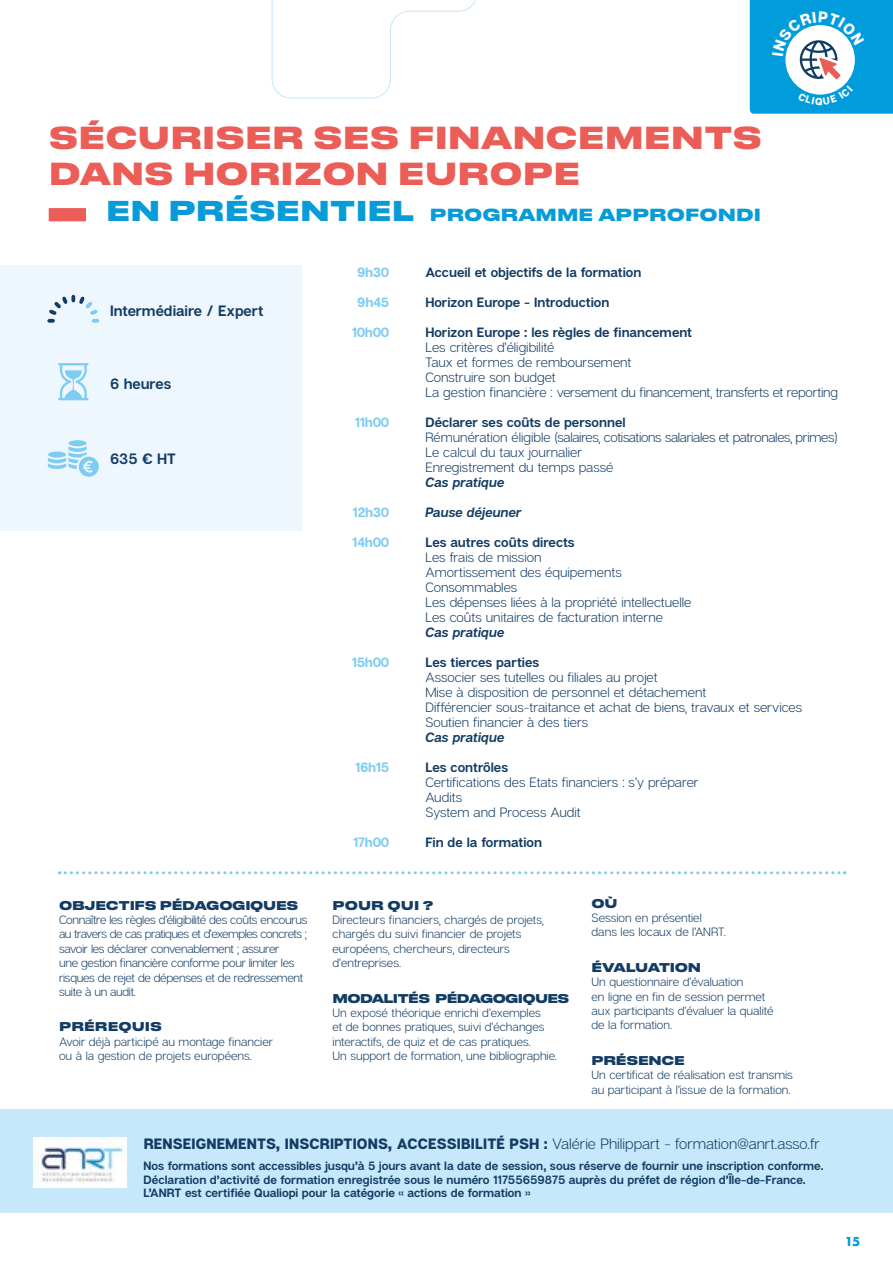
<style>
.page{position:relative;width:893px;height:1263px;background:#fff}
.page>*{position:absolute;margin:0;border:0;box-sizing:border-box;transform-origin:0 0}
.t1{font:800 30px/36px "Druk Text Wide";color:#eb5e57}
.t2{font:800 27px "Druk Text Wide";color:#079bd8}
.t3{font:800 16.5px "Druk Text Wide";color:#079bd8}
.t4{font:800 15px "Articulat CF";letter-spacing:.01em;color:#143b63}
.t5{font:700 15px "Articulat CF";color:#143b63}
.t6{font:700 15px "Articulat CF";color:#123c64}
.t7{font:13.5px/15px "Articulat CF Text";color:#123c64}
.t8{font:700 13.5px "Articulat CF";color:#123c64}
.t9{font:italic 700 13.5px "Articulat CF";color:#123c64}
.t10{font:800 13.5px "Articulat CF";letter-spacing:-.025em;color:#7eccf3}
.t11{font:12px/14.4px "Articulat CF Text";color:#123c64}
.t12{font:700 12px/13.5px "Articulat CF";color:#123c64}
.t13{font:12px/14.4px "Articulat CF Text";letter-spacing:-.025em;color:#123c64}
.t14{font:800 12px "Druk Text Wide";letter-spacing:-.025em;color:#123c64}
.t15{font:800 12px "Druk Text Wide";letter-spacing:-.06em;color:#123c64}
.t16{font:800 12px "Druk Text Wide";color:#123c64}
.t17{font:700 12px "Futura";color:#009cdc}
.s1{font-family:"Articulat CF Text";font-weight:400}
</style>
<div class="page">
<svg style="left:59px;top:871px;width:786px;height:3px"></svg>
<svg style="left:271px;top:0;width:205px;height:99px"></svg>
<div style="left:0;top:266px;width:302px;height:265px;background:#eef7fd"></div>
<svg style="left:47px;top:295px;width:52px;height:28px"></svg>
<svg style="left:58px;top:363px;width:31px;height:37px"></svg>
<div style="left:68px;top:440px;width:19px;height:6px;background:#7eccf3;border-radius:50%"></div>
<svg style="left:48px;top:446px;width:51px;height:31px"></svg>
<div style="left:49px;top:208px;width:37px;height:13px;background:#eb5e57"></div>
<div style="left:0;top:1110px;width:893px;height:103px;background:#c7e7fa"></div>
<img style="left:34px;top:1137px;width:93px;height:50px">
<svg style="left:750px;top:0;width:143px;height:114px"></svg>
<h1 class="t1" style="left:49px;top:116px;width:715px">SÉCURISER SES FINANCEMENTS<br>DANS HORIZON EUROPE</h1>
<h2 class="t2" style="left:106px;top:188px;width:310px">EN PRÉSENTIEL</h2>
<p class="t3" style="left:430px;top:201px;width:333px">PROGRAMME APPROFONDI</p>
<p class="t5" style="left:110px;top:302px;width:155px">Intermédiaire / Expert</p>
<p class="t6" style="left:110px;top:375px;width:63px">6 heures</p>
<p class="t6" style="left:110px;top:450px;width:67px">635 € HT</p>
<p class="t10" style="left:357px;top:264px;width:34px">9h30</p>
<p class="t10" style="left:357px;top:294px;width:34px">9h45</p>
<p class="t10" style="left:352px;top:324px;width:39px">10h00</p>
<p class="t10" style="left:355px;top:414px;width:36px">11h00</p>
<p class="t10" style="left:353px;top:504px;width:38px">12h30</p>
<p class="t10" style="left:352px;top:534px;width:39px">14h00</p>
<p class="t10" style="left:352px;top:654px;width:39px">15h00</p>
<p class="t10" style="left:355px;top:759px;width:36px">16h15</p>
<p class="t10" style="left:353px;top:834px;width:38px">17h00</p>
<p class="t8" style="left:425px;top:264px;width:218px">Accueil et objectifs de la formation</p>
<p class="t8" style="left:425px;top:294px;width:186px">Horizon Europe - Introduction</p>
<p class="t8" style="left:425px;top:324px;width:268px">Horizon Europe : les règles de financement</p>
<p class="t7" style="left:425px;top:340px;width:414px">Les critères d’éligibilité<br>Taux et formes de remboursement<br>Construire son budget<br>La gestion financière : versement du financement, transferts et reporting</p>
<p class="t8" style="left:425px;top:414px;width:202px">Déclarer ses coûts de personnel</p>
<p class="t7" style="left:425px;top:430px;width:414px">Rémunération éligible (salaires, cotisations salariales et patronales, primes)<br>Le calcul du taux journalier<br>Enregistrement du temps passé</p>
<p class="t9" style="left:425px;top:474px;width:81px">Cas pratique</p>
<p class="t9" style="left:425px;top:504px;width:98px">Pause déjeuner</p>
<p class="t8" style="left:425px;top:534px;width:151px">Les autres coûts directs</p>
<p class="t7" style="left:425px;top:550px;width:268px">Les frais de mission<br>Amortissement des équipements<br>Consommables<br>Les dépenses liées à la propriété intellectuelle<br>Les coûts unitaires de facturation interne</p>
<p class="t9" style="left:425px;top:624px;width:81px">Cas pratique</p>
<p class="t8" style="left:425px;top:654px;width:115px">Les tierces parties</p>
<p class="t7" style="left:425px;top:670px;width:378px">Associer ses tutelles ou filiales au projet<br>Mise à disposition de personnel et détachement<br>Différencier sous-traitance et achat de biens, travaux et services Soutien financier à des tiers</p>
<p class="t9" style="left:425px;top:729px;width:81px">Cas pratique</p>
<p class="t8" style="left:425px;top:759px;width:84px">Les contrôles</p>
<p class="t7" style="left:425px;top:775px;width:275px">Certifications des Etats financiers : s’y préparer<br>Audits<br>System and Process Audit</p>
<p class="t8" style="left:425px;top:834px;width:118px">Fin de la formation</p>
<p class="t14" style="left:59px;top:894px;width:241px">OBJECTIFS PÉDAGOGIQUES</p>
<p class="t13" style="left:59px;top:913px;width:250px">Connaître les règles d’éligibilité des coûts encourus au travers de cas pratiques et d’exemples concrets ; savoir les déclarer convenablement ; assurer<br>une gestion financière conforme pour limiter les risques de rejet de dépenses et de redressement suite à un audit.</p>
<p class="t16" style="left:59px;top:1016px;width:104px">PRÉREQUIS</p>
<p class="t11" style="left:59px;top:1035px;width:215px">Avoir déjà participé au montage financier ou à la gestion de projets européens.</p>
<p class="t14" style="left:333px;top:894px;width:102px">POUR QUI ?</p>
<p class="t11" style="left:333px;top:913px;width:213px">Directeurs financiers, chargés de projets, chargés du suivi financier de projets européens, chercheurs, directeurs d’entreprises.</p>
<p class="t15" style="left:333px;top:987px;width:238px">MODALITÉS PÉDAGOGIQUES</p>
<p class="t11" style="left:333px;top:1006px;width:226px">Un exposé théorique enrichi d’exemples<br>et de bonnes pratiques, suivi d’échanges interactifs, de quiz et de cas pratiques.<br>Un support de formation, une bibliographie.</p>
<p class="t14" style="left:592px;top:893px;width:28px">OÙ</p>
<p class="t11" style="left:592px;top:911px;width:136px">Session en présentiel dans les locaux de l’ANRT.</p>
<p class="t14" style="left:592px;top:957px;width:111px">ÉVALUATION</p>
<p class="t11" style="left:592px;top:975px;width:183px">Un questionnaire d’évaluation<br>en ligne en fin de session permet aux participants d’évaluer la qualité de la formation.</p>
<p class="t14" style="left:592px;top:1050px;width:95px">PRÉSENCE</p>
<p class="t11" style="left:592px;top:1068px;width:203px">Un certificat de réalisation est transmis au participant à l’issue de la formation.</p>
<p class="t4" style="left:144px;top:1134px;width:678px">RENSEIGNEMENTS, INSCRIPTIONS, ACCESSIBILITÉ PSH : <span class="s1">Valérie Philippart - formation@anrt.asso.fr</span></p>
<p class="t12" style="left:144px;top:1160px;width:681px">Nos formations sont accessibles jusqu’à 5 jours avant la date de session, sous réserve de fournir une inscription conforme.<br>Déclaration d’activité de formation enregistrée sous le numéro 11755659875 auprès du préfet de région d’Île-de-France.<br>L’ANRT est certifiée Qualiopi pour la catégorie « actions de formation »</p>
<p class="t17" style="left:845px;top:1233px;width:17px">15</p>
</div>
